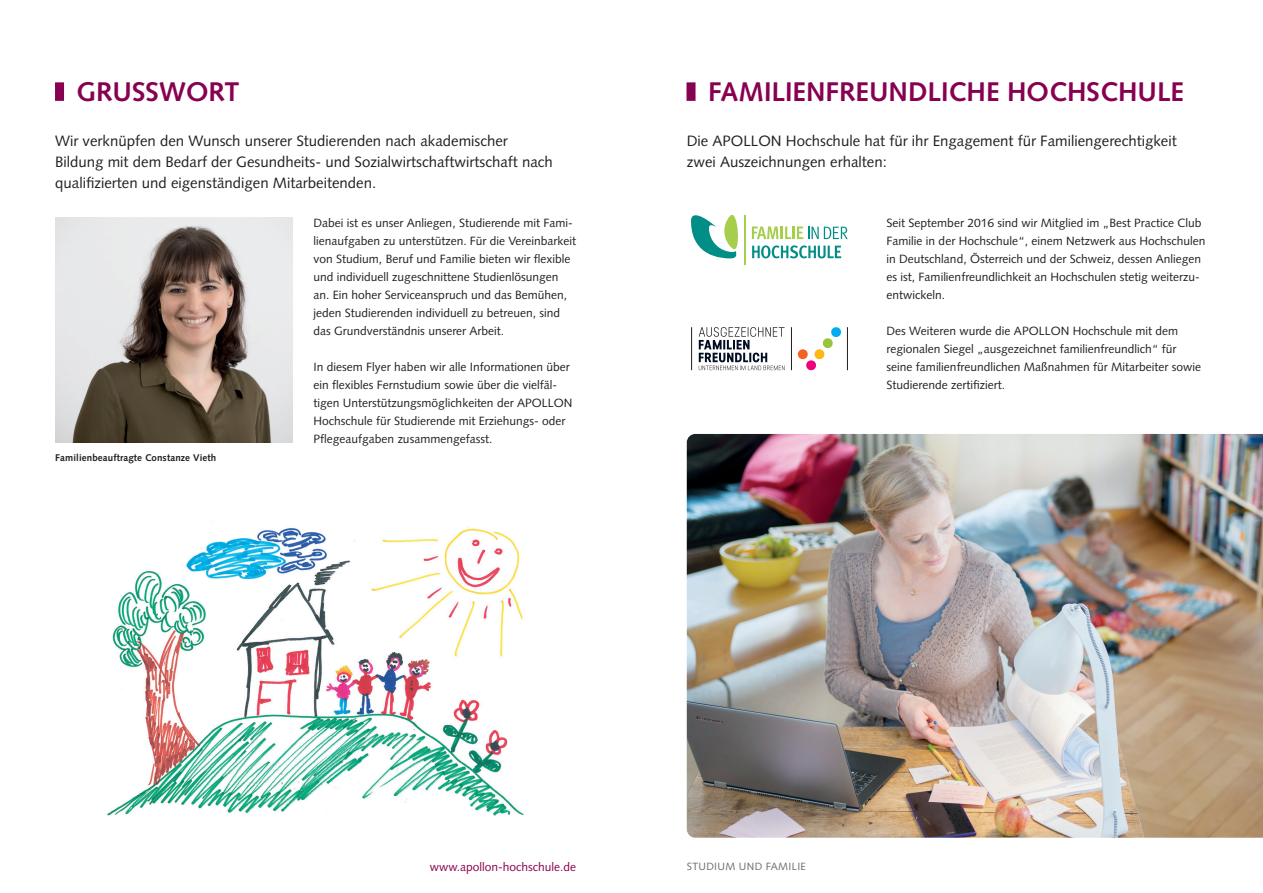
<style>
.page{position:relative;width:1263px;height:893px;background:#fff}
.page>*{position:absolute;margin:0;border:0;box-sizing:border-box;transform-origin:0 0}
.t1{font:700 27px "Syntax LT Std";color:#870151}
.t2{font:15px/21px "Syntax LT Std";color:#231f20}
.t3{font:12px/18px "Syntax LT Std";color:#231f20}
.t4{font:12px "Syntax LT Std";color:#89014f}
.t5{font:10.5px "Syntax LT Std";letter-spacing:.03em;color:#6c6d70}
.t6{font:700 9.75px "Syntax LT Std";letter-spacing:.01em;color:#231f20}
</style>
<div class="page">
<hr style="left:744px;top:215px;width:2px;height:50px;background:#a4ce4c">
<svg style="left:752px;top:227px;width:96px;height:12px"></svg>
<svg style="left:752px;top:245px;width:89px;height:13px"></svg>
<svg style="left:691px;top:215px;width:47px;height:43px"></svg>
<svg style="left:797px;top:327px;width:44px;height:44px"></svg>
<hr style="left:791px;top:327px;width:1px;height:43px;background:#231f20">
<hr style="left:847px;top:327px;width:1px;height:43px;background:#231f20">
<hr style="left:691px;top:327px;width:1px;height:43px;background:#231f20">
<svg style="left:699px;top:327px;width:85px;height:43px"></svg>
<img style="left:687px;top:434px;width:576px;height:404px">
<img style="left:107px;top:527px;width:417px;height:289px">
<div style="left:55px;top:82px;width:9px;height:19px;background:#870151"></div>
<div style="left:686px;top:82px;width:9px;height:19px;background:#870151"></div>
<img style="left:55px;top:217px;width:237px;height:225px">
<h1 class="t1" style="left:77px;top:76px;width:164px">GRUSSWORT</h1>
<h1 class="t1" style="left:708px;top:76px;width:477px">FAMILIENFREUNDLICHE HOCHSCHULE</h1>
<p class="t2" style="left:55px;top:130px;width:499px">Wir verknüpfen den Wunsch unserer Studierenden nach akademischer<br>Bildung mit dem Bedarf der Gesundheits- und Sozialwirtschaftwirtschaft nach qualifizierten und eigenständigen Mitarbeitenden.</p>
<p class="t3" style="left:314px;top:214px;width:264px">Dabei ist es unser Anliegen, Studierende mit Fami&shy;lienaufgaben zu unterstützen. Für die Vereinbarkeit von Studium, Beruf und Familie bieten wir flexible und individuell zugeschnittene Studienlösungen an. Ein hoher Serviceanspruch und das Bemühen, jeden Studierenden individuell zu betreuen, sind das Grundverständnis unserer Arbeit.</p>
<p class="t3" style="left:314px;top:358px;width:260px">In diesem Flyer haben wir alle Informationen über ein flexibles Fernstudium sowie über die vielfäl&shy;tigen Unterstützungsmöglichkeiten der APOLLON Hochschule für Studierende mit Erziehungs- oder Pflegeaufgaben zusammengefasst.</p>
<p class="t6" style="left:55px;top:452px;width:162px">Familienbeauftragte Constanze Vieth</p>
<p class="t2" style="left:687px;top:130px;width:491px">Die APOLLON Hochschule hat für ihr Engagement für Familiengerechtigkeit zwei Auszeichnungen erhalten:</p>
<p class="t3" style="left:887px;top:214px;width:320px">Seit September 2016 sind wir Mitglied im „Best Practice Club Familie in der Hochschule“, einem Netzwerk aus Hochschulen in Deutschland, Österreich und der Schweiz, dessen Anliegen es ist, Familienfreundlichkeit an Hochschulen stetig weiterzu&shy;entwickeln.</p>
<p class="t3" style="left:887px;top:322px;width:316px">Des Weiteren wurde die APOLLON Hochschule mit dem regionalen Siegel „ausgezeichnet familienfreundlich“ für seine familienfreundlichen Maßnahmen für Mitarbeiter sowie Studierende zertifiziert.</p>
<p class="t4" style="left:430px;top:860px;width:148px">www.apollon-hochschule.de</p>
<p class="t5" style="left:687px;top:860px;width:121px">STUDIUM UND FAMILIE</p>
</div>
